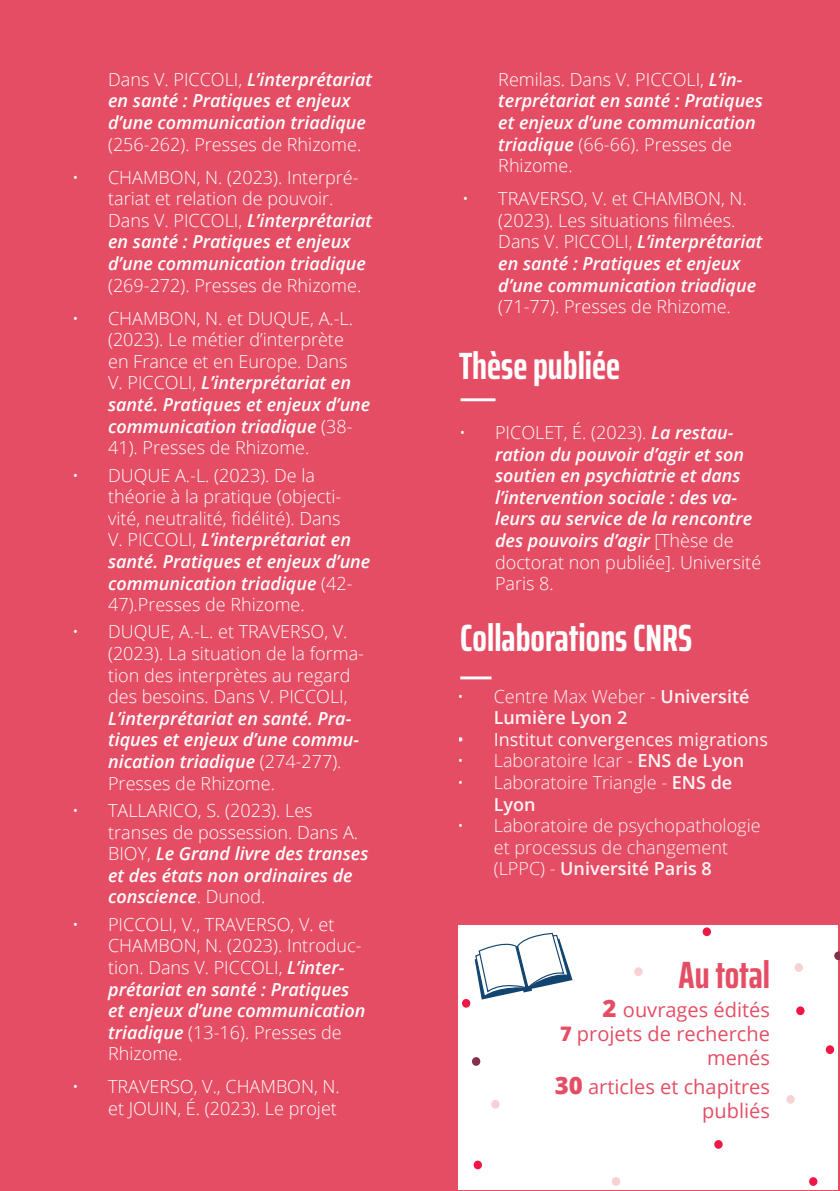
<style>
.page{position:relative;width:840px;height:1191px;background:#fff}
.page>*{position:absolute;margin:0;border:0;box-sizing:border-box;transform-origin:0 0}
.t1{font:700 extra-condensed 38px "Saira";color:#fff}
.t2{font:700 extra-condensed 38px "Saira";letter-spacing:-.005em;color:#e54d64}
.t3{font:20px/24px "Open Sans";color:#e54d64;text-align:right}
.t4{font:300 18px/21.6px "Open Sans";color:#fff}
.t5{font:italic 600 18px/21.6px "Open Sans";color:#fff}
.t6{font:600 18px/21.6px "Open Sans";color:#fff}
.t7{font:18px "Open Sans";color:#fff}
.s1{font-weight:300;font-style:normal}
.s2{font-weight:600;font-style:italic}
.s3{font-weight:300}
.s4{font-weight:600}
.s5{font-weight:800;font-size:24px}
.s6{font-weight:800}
</style>
<div class="page">
<div style="left:0;top:0;width:839px;height:1191px;background:#e54d64"></div>
<div style="left:458px;top:925px;width:379px;height:265px;background:#fff"></div>
<hr style="left:460px;top:676px;width:31px;height:3px;background:#fff">
<hr style="left:460px;top:398px;width:35px;height:3px;background:#fff">
<div style="left:473px;top:1160px;width:8px;height:9px;background:#ed1845;border-radius:50%"></div>
<svg style="left:795px;top:1006px;width:9px;height:9px"></svg>
<svg style="left:785px;top:1095px;width:9px;height:8px"></svg>
<svg style="left:713px;top:1140px;width:9px;height:8px"></svg>
<div style="left:471px;top:1057px;width:9px;height:8px;background:#843046;border-radius:50%"></div>
<div style="left:491px;top:1099px;width:8px;height:9px;background:#f7d1d4;border-radius:50%"></div>
<div style="left:611px;top:1177px;width:9px;height:8px;background:#f7d1d4;border-radius:50%"></div>
<svg style="left:808px;top:1177px;width:9px;height:8px"></svg>
<div style="left:461px;top:999px;width:9px;height:8px;background:#ed1845;border-radius:50%"></div>
<div style="left:794px;top:963px;width:8px;height:9px;background:#f7d1d4;border-radius:50%"></div>
<div style="left:702px;top:927px;width:8px;height:9px;background:#ed1845;border-radius:50%"></div>
<div style="left:634px;top:967px;width:8px;height:9px;background:#f7d1d4;border-radius:50%"></div>
<div style="left:825px;top:1045px;width:8px;height:9px;background:#ed1845;border-radius:50%"></div>
<svg style="left:834px;top:951px;width:5px;height:9px"></svg>
<svg style="left:474px;top:932px;width:98px;height:68px"></svg>
<p class="t5" style="left:108px;top:68px;width:265px"><span class="s1">Dans V. PICCOLI,</span> L’interprétariat en santé : Pratiques et enjeux d’une communication triadique</p>
<p class="t4" style="left:108px;top:133px;width:254px">(256-262). Presses de Rhizome.</p>
<p class="t5" style="left:108px;top:166px;width:265px;text-indent:-36px"><span class="s1">• CHAMBON, N. (2023). Interpré&shy;tariat et relation de pouvoir.<br>Dans V. PICCOLI,</span> L’interprétariat en santé : Pratiques et enjeux d’une communication triadique</p>
<p class="t4" style="left:108px;top:274px;width:254px">(269-272). Presses de Rhizome.</p>
<p class="t4" style="left:108px;top:307px;width:263px;text-indent:-36px">• CHAMBON, N. et DUQUE, A.-L. (2023). Le métier d’interprète<br>en France et en Europe. Dans<br>V. PICCOLI, <span class="s2">L’interprétariat en santé. Pratiques et enjeux d’une communication triadique</span> (38-<br>41). Presses de Rhizome.</p>
<p class="t4" style="left:108px;top:464px;width:263px;text-indent:-36px">• DUQUE A.-L. (2023). De la théorie à la pratique (objecti&shy;vité, neutralité, fidélité). Dans<br>V. PICCOLI, <span class="s2">L’interprétariat en santé. Pratiques et enjeux d’une communication triadique</span> (42-<br>47).Presses de Rhizome.</p>
<p class="t4" style="left:108px;top:620px;width:257px;text-indent:-36px">• DUQUE, A.-L. et TRAVERSO, V. (2023). La situation de la forma&shy;tion des interprètes au regard des besoins. Dans V. PICCOLI,</p>
<p class="t5" style="left:108px;top:707px;width:252px">L’interprétariat en santé. Pra&shy;tiques et enjeux d’une commu&shy;nication triadique <span class="s1">(274-277).<br>Presses de Rhizome.</span></p>
<p class="t4" style="left:108px;top:799px;width:262px;text-indent:-36px">• TALLARICO, S. (2023). Les transes de possession. Dans A.<br>BIOY, <span class="s2">Le Grand livre des transes et des états non ordinaires de conscience</span>. Dunod.</p>
<p class="t4" style="left:108px;top:913px;width:259px;text-indent:-36px">• PICCOLI, V., TRAVERSO, V. et<br>CHAMBON, N. (2023). Introduc&shy;tion. Dans V. PICCOLI, <span class="s2">L’inter&shy;prétariat en santé : Pratiques et enjeux d’une communication triadique</span> (13-16). Presses de<br>Rhizome.</p>
<p class="t4" style="left:72px;top:1075px;width:269px;text-align:right">• TRAVERSO, V., CHAMBON, N. et JOUIN, É. (2023). Le projet</p>
<p class="t5" style="left:498px;top:68px;width:266px"><span class="s1">Remilas. Dans V. PICCOLI,</span> L’in&shy;terprétariat en santé : Pratiques et enjeux d’une communication triadique <span class="s1">(66-66). Presses de<br>Rhizome.</span></p>
<p class="t5" style="left:498px;top:187px;width:265px;text-indent:-36px"><span class="s1">• TRAVERSO, V. et CHAMBON, N. (2023). Les situations filmées.<br>Dans V. PICCOLI,</span> L’interprétariat en santé : Pratiques et enjeux d’une communication triadique</p>
<p class="t4" style="left:498px;top:295px;width:234px">(71-77). Presses de Rhizome.</p>
<h1 class="t1" style="left:459px;top:337px;width:163px">Thèse publiée</h1>
<p class="t5" style="left:495px;top:421px;width:267px;text-indent:-36px"><span class="s1">• PICOLET, É. (2023).</span> La restau&shy;ration du pouvoir d’agir et son soutien en psychiatrie et dans l’intervention sociale : des va&shy;leurs au service de la rencontre des pouvoirs d’agir <span class="s1">[Thèse de doctorat non publiée]. Université<br>Paris 8.</span></p>
<h1 class="t1" style="left:460px;top:608px;width:233px">Collaborations CNRS</h1>
<p class="t6" style="left:493px;top:685px;width:257px;text-indent:-36px"><span class="s3">• Centre Max Weber -</span> Université<br>Lumière Lyon 2</p>
<p class="t7" style="left:457px;top:727px;width:311px">• Institut convergences migrations</p>
<p class="t4" style="left:457px;top:749px;width:288px">• Laboratoire Icar - <span class="s4">ENS de Lyon</span></p>
<p class="t4" style="left:493px;top:771px;width:240px;text-indent:-36px">• Laboratoire Triangle - <span class="s4">ENS de<br>Lyon</span></p>
<p class="t4" style="left:493px;top:814px;width:268px;text-indent:-36px">• Laboratoire de psychopathologie et processus de changement (LPPC) - <span class="s4">Université Paris 8</span></p>
<h1 class="t2" style="left:678px;top:946px;width:93px">Au total</h1>
<p class="t3" style="left:559px;top:997px;width:211px"><span class="s5">2</span> ouvrages édités<br><span class="s6">7</span> projets de recherche menés</p>
<p class="t3" style="left:554px;top:1074px;width:216px"><span class="s5">30</span> articles et chapitres publiés</p>
</div>
